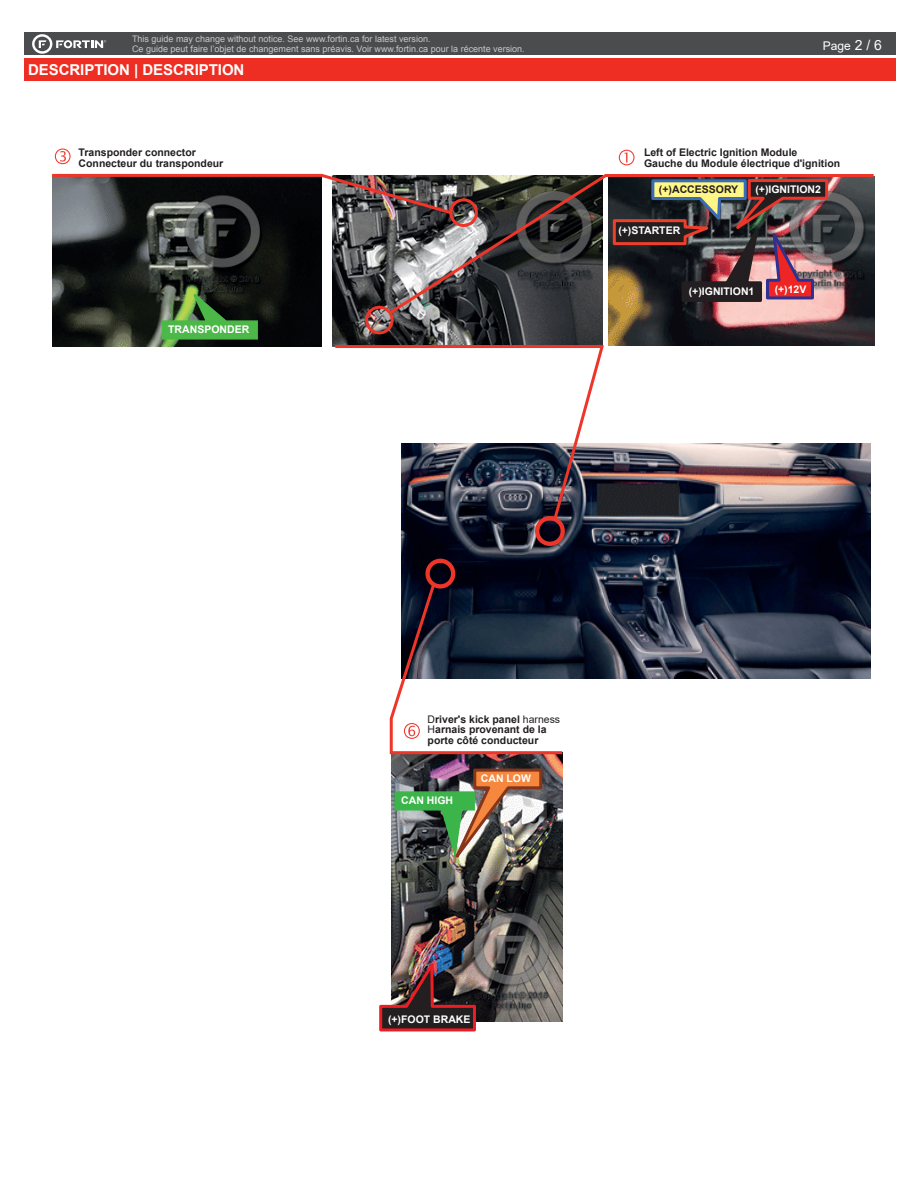
<style>
.page{position:relative;width:918px;height:1188px;background:#fff}
.page>*{position:absolute;margin:0;border:0;box-sizing:border-box;transform-origin:0 0}
.t1{font:700 15px "Arial";letter-spacing:-.005em;color:#fff}
.t2{font:12px "Arial";color:#fff}
.t3{font:700 10.5px/10.5px "Arial";color:#231f20}
.t4{font:700 10.5px "Arial";color:#fff}
.t5{font:9px/9.8px "Arial";color:#c7c8ca}
.s1{font-size:13.95px}
.s2{font-weight:400}
</style>
<div class="page">
<div style="left:24px;top:33px;width:872px;height:22px;background:#4b4c4d"></div>
<div style="left:24px;top:58px;width:872px;height:23px;background:#ee2e22"></div>
<svg style="left:32px;top:34px;width:74px;height:20px"></svg>
<img style="left:401px;top:444px;width:469px;height:234px">
<img style="left:608px;top:317px;width:267px;height:29px">
<img style="left:332px;top:216px;width:270px;height:128px">
<svg style="left:619px;top:150px;width:16px;height:15px"></svg>
<svg style="left:55px;top:149px;width:16px;height:15px"></svg>
<div style="left:365px;top:306px;width:29px;height:28px;border:3px solid #ee3529;border-radius:50%"></div>
<img style="left:391px;top:756px;width:171px;height:266px">
<div style="left:425px;top:559px;width:30px;height:30px;border:4px solid #ee3529;border-radius:50%"></div>
<svg style="left:389px;top:581px;width:176px;height:175px"></svg>
<img style="left:394px;top:767px;width:150px;height:114px">
<img style="left:52px;top:216px;width:270px;height:131px">
<svg style="left:332px;top:344px;width:273px;height:179px"></svg>
<svg style="left:385px;top:174px;width:490px;height:143px;background:#5b5150"></svg>
<svg style="left:52px;top:173px;width:403px;height:43px;background:#504444"></svg>
<div style="left:535px;top:516px;width:30px;height:30px;border:4px solid #ee3529;border-radius:50%"></div>
<svg style="left:161px;top:292px;width:98px;height:48px;background:#407838"></svg>
<img style="left:611px;top:178px;width:219px;height:125px">
<img style="left:379px;top:955px;width:98px;height:77px">
<p class="t5" style="left:132px;top:34px;width:394px">This guide may change without notice. See www.fortin.ca for latest version.<br>Ce guide peut faire l’objet de changement sans préavis. Voir www.fortin.ca pour la récente version.</p>
<h1 class="t1" style="left:28px;top:59px;width:218px">DESCRIPTION | DESCRIPTION</h1>
<p class="t3" style="left:79px;top:148px;width:146px">Transponder connector<br>Connecteur du transpondeur</p>
<p class="t4" style="left:168px;top:322px;width:83px">TRANSPONDER</p>
<p class="t2" style="left:823px;top:38px;width:61px">Page <span class="s1">2 / 6</span></p>
<p class="t3" style="left:644px;top:148px;width:198px">Left of Electric Ignition Module<br>Gauche du Module électrique d'ignition</p>
<p class="t3" style="left:659px;top:184px;width:81px">(+)ACCESSORY</p>
<p class="t4" style="left:618px;top:223px;width:63px">(+)STARTER</p>
<p class="t4" style="left:755px;top:182px;width:67px">(+)IGNITION2</p>
<p class="t4" style="left:689px;top:284px;width:67px">(+)IGNITION1</p>
<p class="t4" style="left:775px;top:282px;width:33px">(+)12V</p>
<p class="t3" style="left:428px;top:714px;width:134px"><span class="s2">D</span>river's kick panel <span class="s2">harness<br>H</span>arnais provenant de la porte côté conducteur</p>
<p class="t4" style="left:401px;top:793px;width:53px">CAN HIGH</p>
<p class="t4" style="left:481px;top:771px;width:52px">CAN LOW</p>
<p class="t4" style="left:388px;top:1012px;width:84px">(+)FOOT BRAKE</p>
</div>
